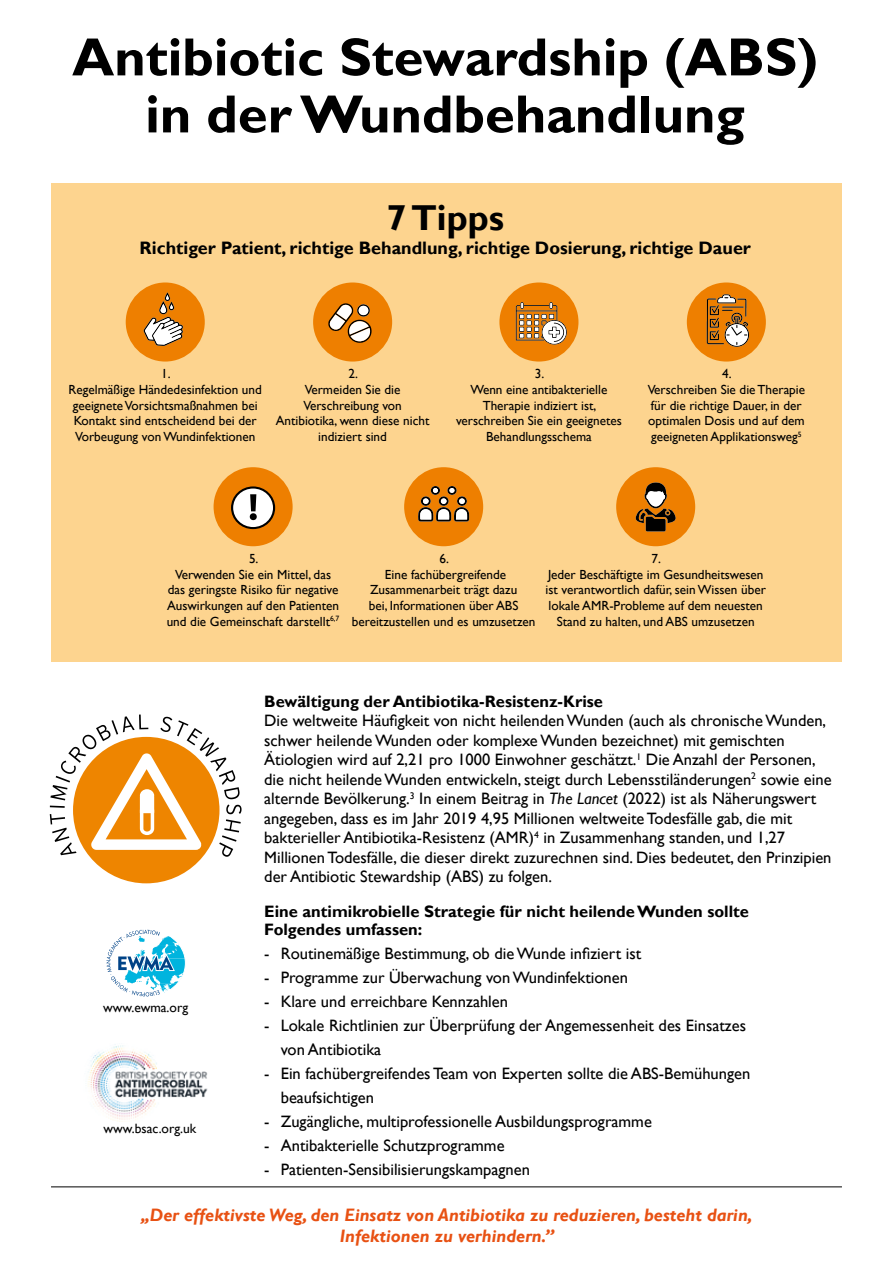
<style>
.page{position:relative;width:893px;height:1263px;background:#fff}
.page>*{position:absolute;margin:0;border:0;box-sizing:border-box;transform-origin:0 0}
.t1{font:700 54px/57px "Gill Sans";color:#000;text-align:center}
.t2{font:700 36px "Gill Sans";color:#000}
.t3{font:italic 700 18px/21px "Gill Sans";color:#e85113;text-align:center}
.t4{font:700 18px "Gill Sans";color:#000}
.t5{font:16.5px/19.5px "Gill Sans";color:#000}
.t6{font:700 16.5px/18px "Gill Sans";color:#000}
.t7{font:13.5px "Gill Sans";color:#000}
.t8{font:13.2px/15.8px "Gill Sans";color:#000;text-align:center}
.s1{font-style:italic}
</style>
<div class="page">
<div style="left:51px;top:183px;width:791px;height:478px;background:#fdd48f"></div>
<div style="left:126px;top:282px;width:79px;height:80px;background:#ee7f00;border-radius:50%"></div>
<svg style="left:144px;top:292px;width:39px;height:54px"></svg>
<div style="left:313px;top:282px;width:79px;height:80px;background:#ee7f00;border-radius:50%"></div>
<div style="left:499px;top:282px;width:79px;height:80px;background:#ee7f00;border-radius:50%"></div>
<div style="left:687px;top:282px;width:79px;height:80px;background:#ee7f00;border-radius:50%"></div>
<div style="left:214px;top:467px;width:79px;height:79px;background:#ee7f00;border-radius:50%"></div>
<div style="left:404px;top:467px;width:79px;height:79px;background:#ee7f00;border-radius:50%"></div>
<div style="left:616px;top:467px;width:79px;height:79px;background:#ee7f00;border-radius:50%"></div>
<svg style="left:328px;top:303px;width:44px;height:40px"></svg>
<div style="left:359px;top:306px;width:9px;height:9px;background:#fff;border-radius:50%"></div>
<svg style="left:516px;top:302px;width:51px;height:42px"></svg>
<svg style="left:707px;top:294px;width:42px;height:53px"></svg>
<svg style="left:231px;top:486px;width:44px;height:43px"></svg>
<svg style="left:418px;top:486px;width:51px;height:35px"></svg>
<svg style="left:636px;top:482px;width:40px;height:49px"></svg>
<div style="left:73px;top:737px;width:146px;height:146px;background:#ee8500;border-radius:50%"></div>
<svg style="left:50px;top:714px;width:192px;height:143px"></svg>
<svg style="left:106px;top:930px;width:79px;height:66px"></svg>
<img style="left:88px;top:1044px;width:120px;height:78px">
<hr style="left:51px;top:1186px;width:791px;height:1px;background:#000">
<h1 class="t1" style="left:72px;top:30px;width:747px">Antibiotic Stewardship (ABS) in der Wundbehandlung</h1>
<h2 class="t2" style="left:387px;top:196px;width:119px">7 Tipps</h2>
<p class="t4" style="left:140px;top:237px;width:613px">Richtiger Patient, richtige Behandlung, richtige Dosierung, richtige Dauer</p>
<p class="t8" style="left:69px;top:366px;width:195px">1.<br>Regelmäßige Händedesinfektion und geeigneteVorsichtsmaßnahmen bei<br>Kontakt sind entscheidend bei der<br>Vorbeugung vonWundinfektionen</p>
<p class="t8" style="left:276px;top:366px;width:155px">2.<br>Vermeiden Sie die<br>Verschreibung von<br>Antibiotika, wenn diese nicht indiziert sind</p>
<p class="t8" style="left:456px;top:366px;width:167px">3.<br>Wenn eine antibakterielle<br>Therapie indiziert ist, verschreiben Sie ein geeignetes<br>Behandlungsschema</p>
<p class="t8" style="left:648px;top:366px;width:159px">4.<br>Verschreiben Sie die Therapie für die richtige Dauer, in der optimalen Dosis und auf dem geeigneten Applikationsweg<sup>5</sup></p>
<p class="t8" style="left:167px;top:551px;width:174px">5.<br>Verwenden Sie ein Mittel, das das geringste Risiko für negative<br>Auswirkungen auf den Patienten und die Gemeinschaft darstellt<sup>6,7</sup></p>
<p class="t8" style="left:352px;top:551px;width:185px">6.<br>Eine fachübergreifende<br>Zusammenarbeit trägt dazu<br>bei, Informationen über ABS bereitzustellen und es umzusetzen</p>
<p class="t8" style="left:545px;top:551px;width:222px">7.<br>Jeder Beschäftigte im Gesundheitswesen ist verantwortlich dafür, seinWissen über lokale AMR-Probleme auf dem neuesten<br>Stand zu halten, und ABS umzusetzen</p>
<p class="t7" style="left:103px;top:999px;width:86px">www.ewma.org</p>
<p class="t7" style="left:104px;top:1121px;width:94px">www.bsac.org.uk</p>
<p class="t6" style="left:264px;top:692px;width:340px">Bewältigung der Antibiotika-Resistenz-Krise</p>
<p class="t5" style="left:264px;top:711px;width:569px">Die weltweite Häufigkeit von nicht heilendenWunden (auch als chronischeWunden, schwer heilendeWunden oder komplexeWunden bezeichnet) mit gemischten Ätiologien wird auf 2,21 pro 1000 Einwohner geschätzt.<sup>1</sup> Die Anzahl der Personen, die nicht heilendeWunden entwickeln, steigt durch Lebensstiländerungen<sup>2</sup> sowie eine alternde Bevölkerung.<sup>3</sup> In einem Beitrag in <span class="s1">The Lancet</span> (2022) ist als Näherungswert angegeben, dass es im Jahr 2019 4,95 Millionen weltweite Todesfälle gab, die mit bakterieller Antibiotika-Resistenz (AMR)<sup>4</sup> in Zusammenhang standen, und 1,27<br>Millionen Todesfälle, die dieser direkt zuzurechnen sind. Dies bedeutet, den Prinzipien der Antibiotic Stewardship (ABS) zu folgen.</p>
<p class="t6" style="left:264px;top:903px;width:486px">Eine antimikrobielle Strategie für nicht heilende Wunden sollte<br>Folgendes umfassen:</p>
<p class="t5" style="left:264px;top:944px;width:378px">- Routinemäßige Bestimmung, ob dieWunde infiziert ist</p>
<p class="t5" style="left:264px;top:968px;width:365px">- Programme zur Überwachung vonWundinfektionen</p>
<p class="t5" style="left:264px;top:992px;width:245px">- Klare und erreichbare Kennzahlen</p>
<p class="t5" style="left:281px;top:1014px;width:467px;line-height:24px;text-indent:-16px">- Lokale Richtlinien zur Überprüfung der Angemessenheit des Einsatzes von Antibiotika</p>
<p class="t5" style="left:281px;top:1062px;width:471px;line-height:24px;text-indent:-16px">- Ein fachübergreifendes Team von Experten sollte die ABS-Bemühungen beaufsichtigen</p>
<p class="t5" style="left:264px;top:1112px;width:389px">- Zugängliche, multiprofessionelle Ausbildungsprogramme</p>
<p class="t5" style="left:264px;top:1136px;width:242px">- Antibakterielle Schutzprogramme</p>
<p class="t5" style="left:264px;top:1160px;width:267px">- Patienten-Sensibilisierungskampagnen</p>
<p class="t3" style="left:141px;top:1205px;width:613px">„Der effektivste Weg, den Einsatz von Antibiotika zu reduzieren, besteht darin,<br>Infektionen zu verhindern.”</p>
</div>
